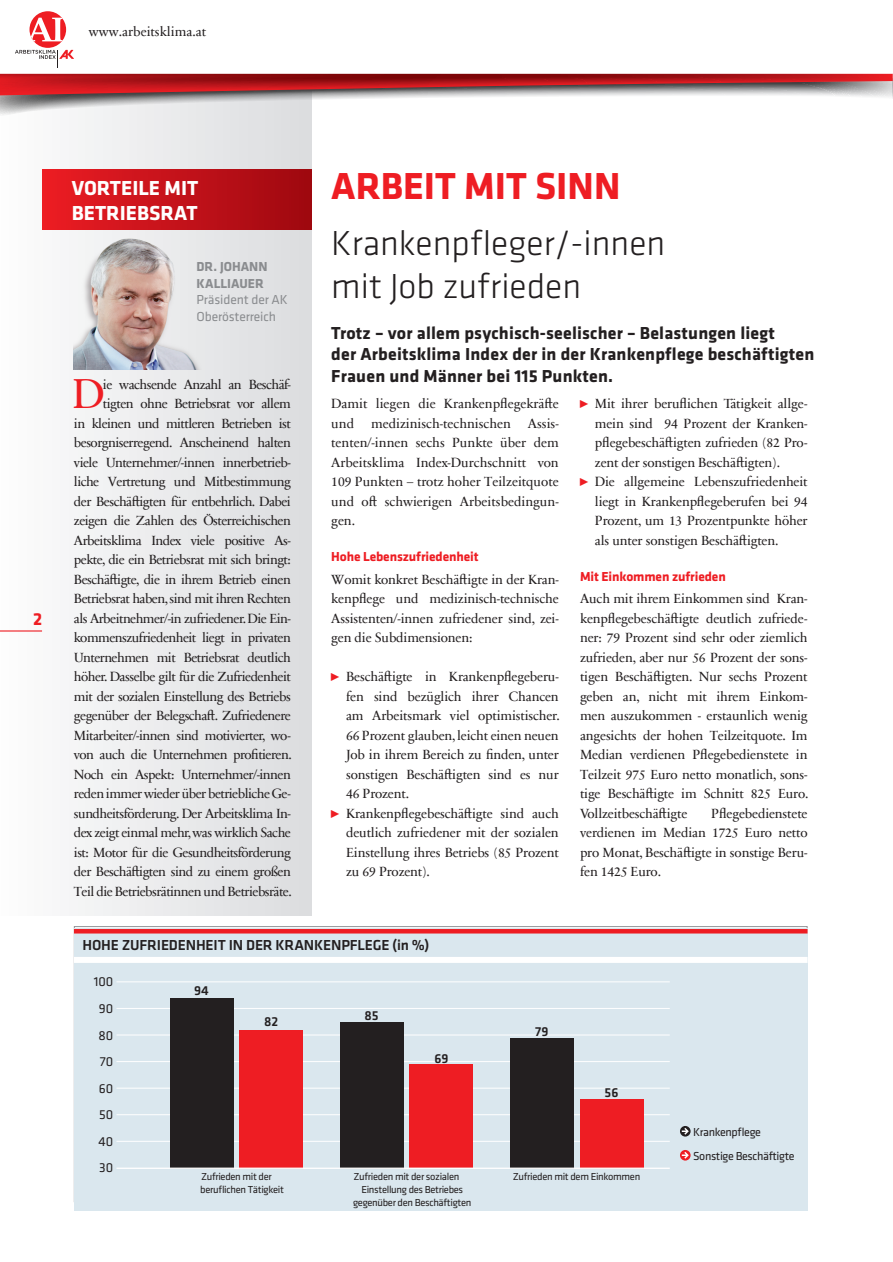
<style>
.page{position:relative;width:893px;height:1262px;background:#fff}
.page>*{position:absolute;margin:0;border:0;box-sizing:border-box;transform-origin:0 0}
.t1{font:42.15px "Sabon Next Com";color:#ee1d23}
.t2{font:700 39px "Klavika Basic";color:#ee1d23}
.t3{font:300 36px/43.2px "Klavika Basic";color:#231f20}
.t4{font:700 21px "Klavika Basic";color:#fff}
.t5{font:700 18px/21.6px "Klavika Basic";letter-spacing:.01em;color:#231f20}
.t6{font:700 18px "Klavika Basic";color:#ee1d23}
.t7{font:500 15px "Klavika Basic";letter-spacing:-.01em;color:#231f20}
.t8{font:13.5px/19.5px "Sabon Next Com";letter-spacing:-.035em;color:#231f20;text-align:justify}
.t9{font:13.5px/19.5px "Sabon Next Com";letter-spacing:-.01em;color:#231f20}
.t10{font:13.5px/19.5px "Sabon Next Com";color:#231f20}
.t11{font:700 13.5px "Klavika Basic";letter-spacing:-.01em;color:#ee1d23}
.t12{font:13.5px/16.5px "Klavika Basic";letter-spacing:-.01em;color:#8a8c8f}
.t13{font:700 13.5px/16.5px "Klavika Basic";color:#8a8c8f}
.t14{font:13.5px "Klavika Basic";color:#231f20}
.t15{font:500 13.5px "Klavika Basic";color:#231f20}
.t16{font:12px/24px "Klavika Basic";letter-spacing:-.03em;color:#231f20}
.t17{font:10.5px/12.6px "Klavika Basic";letter-spacing:-.03em;color:#231f20}
</style>
<div class="page">
<div style="left:74px;top:929px;width:733px;height:282px;background:#dae7ee"></div>
<hr style="left:74px;top:929px;width:733px;height:4px;background:#ee1d23">
<div style="left:74px;top:957px;width:733px;height:6px;background:#fff"></div>
<hr style="left:116px;top:1141px;width:554px;height:1px;background:#fff">
<hr style="left:116px;top:1114px;width:554px;height:1px;background:#fff">
<hr style="left:116px;top:1088px;width:554px;height:1px;background:#fff">
<hr style="left:116px;top:1061px;width:554px;height:1px;background:#fff">
<hr style="left:116px;top:1035px;width:554px;height:1px;background:#fff">
<hr style="left:116px;top:1008px;width:554px;height:1px;background:#fff">
<hr style="left:116px;top:981px;width:554px;height:1px;background:#fff">
<div style="left:0;top:85px;width:311px;height:830px;background:linear-gradient(to right,#fdfdfd,#dbdbdd)"></div>
<div style="left:42px;top:170px;width:269px;height:59px;background:linear-gradient(to right,#ec1d24,#9e0810)"></div>
<svg style="left:680px;top:1126px;width:10px;height:11px"></svg>
<svg style="left:682px;top:1128px;width:7px;height:7px"></svg>
<svg style="left:680px;top:1150px;width:10px;height:11px"></svg>
<svg style="left:682px;top:1152px;width:7px;height:7px"></svg>
<img style="left:74px;top:229px;width:127px;height:140px">
<div style="left:170px;top:998px;width:63px;height:170px;background:#231f20"></div>
<div style="left:239px;top:1030px;width:64px;height:138px;background:#ee1d23"></div>
<div style="left:340px;top:1022px;width:63px;height:146px;background:#231f20"></div>
<div style="left:409px;top:1065px;width:64px;height:103px;background:#ee1d23"></div>
<div style="left:510px;top:1038px;width:64px;height:130px;background:#231f20"></div>
<div style="left:580px;top:1099px;width:63px;height:69px;background:#ee1d23"></div>
<hr style="left:116px;top:1168px;width:554px;height:1px;background:#fff">
<svg style="left:0;top:74px;width:893px;height:42px"></svg>
<svg style="left:29px;top:11px;width:37px;height:37px"></svg>
<svg style="left:29px;top:18px;width:34px;height:23px"></svg>
<svg style="left:15px;top:50px;width:59px;height:17px"></svg>
<hr style="left:0;top:630px;width:42px;height:2px;background:#ee1d23">
<p class="t10" style="left:89px;top:21px;width:119px">www.arbeitsklima.at</p>
<h3 class="t6" style="left:33px;top:606px;width:11px">2</h3>
<h3 class="t4" style="left:72px;top:173px;width:24px">Vorteile</h3>
<h3 class="t4" style="left:165px;top:173px;width:12px">mit</h3>
<h3 class="t4" style="left:72px;top:198px;width:25px">Betriebsrat</h3>
<p class="t13" style="left:197px;top:258px;width:37px">Dr. Johann<br>Kalliauer</p>
<p class="t12" style="left:197px;top:291px;width:93px">Präsident der AK<br>Oberösterreich</p>
<p class="t8" style="left:74px;top:374px;width:219px;text-align:right">ie wachsende Anzahl an Beschäf&shy;tigten ohne Betriebsrat vor allem<br>in kleinen und mittleren Betrieben ist besorgniserregend. Anscheinend halten viele Unternehmer/-innen innerbetrieb&shy;liche Vertretung und Mitbestimmung der Beschäftigten für entbehrlich. Dabei zeigen die Zahlen des Österreichischen Arbeitsklima Index viele positive As&shy;pekte, die ein Betriebsrat mit sich bringt:<br>Beschäftigte, die in ihrem Betrieb einen Betriebsrat haben, sind mit ihren Rechten als Arbeitnehmer/-in zufriedener. Die Ein&shy;kommenszufriedenheit liegt in privaten Unternehmen mit Betriebsrat deutlich höher. Dasselbe gilt für die Zufriedenheit mit der sozialen Einstellung des Betriebs gegenüber der Belegschaft. Zufriedenere Mitarbeiter/-innen sind motivierter, wo&shy;von auch die Unternehmen profitieren.<br>Noch ein Aspekt: Unternehmer/-innen reden immer wieder über betriebliche Ge&shy;sundheitsförderung. Der Arbeitsklima In&shy;dex zeigt einmal mehr, was wirklich Sache ist: Motor für die Gesundheitsförderung der Beschäftigten sind zu einem großen Teil die Betriebsrätinnen und Betriebsräte.</p>
<h1 class="t1" style="left:72px;top:361px;width:34px">D</h1>
<h2 class="t2" style="left:331px;top:158px;width:291px">ARBEIT MIT SINN</h2>
<h3 class="t3" style="left:331px;top:221px;width:336px">Krankenpfleger/-innen mit Job zufrieden</h3>
<h3 class="t5" style="left:331px;top:321px;width:484px">Trotz – vor allem psychisch-seelischer – Belastungen liegt<br>der Arbeitsklima Index der in der Krankenpflege beschäftigten<br>Frauen und Männer bei 115 Punkten.</h3>
<p class="t10" style="left:331px;top:393px;width:229px">Damit liegen die Krankenpflegekräfte und</p>
<p class="t10" style="left:371px;top:413px;width:141px">medizinisch-technischen</p>
<p class="t8" style="left:331px;top:413px;width:229px;text-indent:197px">Assis&shy;tenten/-innen sechs Punkte über dem Arbeitsklima Index-Durchschnitt von 109 Punkten – trotz hoher Teilzeitquote und oft schwierigen Arbeitsbedingun&shy;gen.</p>
<p class="t11" style="left:331px;top:547px;width:149px">Hohe Lebenszufriedenheit</p>
<p class="t8" style="left:331px;top:569px;width:229px">Womit konkret Beschäftigte in der Kran&shy;kenpflege und medizinisch-technische Assistenten/-innen zufriedener sind, zei&shy;gen die Subdimensionen:</p>
<p class="t9" style="left:346px;top:666px;width:215px">Beschäftigte in Krankenpflegeberu&shy;fen sind bezüglich ihrer Chancen am Arbeitsmark viel optimistischer.<br>66 Prozent glauben, leicht einen neuen Job in ihrem Bereich zu finden, unter sonstigen Beschäftigten sind es nur 46 Prozent.<br>Krankenpflegebeschäftigte sind auch deutlich zufriedener mit der sozialen Einstellung ihres Betriebs (85 Prozent zu 69 Prozent).</p>
<p class="t9" style="left:595px;top:393px;width:214px">Mit ihrer beruflichen Tätigkeit allge&shy;mein sind 94 Prozent der Kranken&shy;pflegebeschäftigten zufrieden (82 Pro&shy;zent der sonstigen Beschäftigten).<br>Die allgemeine Lebenszufriedenheit liegt in Krankenpflegeberufen bei 94<br>Prozent, um 13 Prozentpunkte höher als unter sonstigen Beschäftigten.</p>
<p class="t11" style="left:580px;top:566px;width:147px">Mit Einkommen zufrieden</p>
<p class="t8" style="left:580px;top:588px;width:230px">Auch mit ihrem Einkommen sind Kran&shy;kenpflegebeschäftigte deutlich zufriede&shy;ner: 79 Prozent sind sehr oder ziemlich zufrieden, aber nur 56 Prozent der sons&shy;tigen Beschäftigten. Nur sechs Prozent geben an, nicht mit ihrem Einkom&shy;men auszukommen - erstaunlich wenig angesichts der hohen Teilzeitquote. Im Median verdienen Pflegebedienstete in Teilzeit 975 Euro netto monatlich, sons&shy;tige Beschäftigte im Schnitt 825 Euro.<br>Vollzeitbeschäftigte</p>
<p class="t8" style="left:580px;top:803px;width:229px;text-indent:131px">Pflegebedienstete verdienen im Median 1725 Euro netto pro Monat, Beschäftigte in sonstige Beru&shy;fen 1425 Euro.</p>
<p class="t7" style="left:82px;top:935px;width:349px">HOHE ZUFRIEDENHEIT IN DER KRANKENPFLEGE (IN %)</p>
<p class="t14" style="left:94px;top:973px;width:21px">100</p>
<p class="t14" style="left:99px;top:1000px;width:16px">90</p>
<p class="t14" style="left:98px;top:1026px;width:16px">80</p>
<p class="t14" style="left:100px;top:1053px;width:15px">70</p>
<p class="t14" style="left:99px;top:1079px;width:16px">60</p>
<p class="t14" style="left:99px;top:1106px;width:16px">50</p>
<p class="t14" style="left:99px;top:1132px;width:16px">40</p>
<p class="t14" style="left:99px;top:1159px;width:16px">30</p>
<p class="t15" style="left:194px;top:982px;width:16px">94</p>
<p class="t15" style="left:264px;top:1013px;width:16px">82</p>
<p class="t17" style="left:200px;top:1170px;width:85px">Zufrieden mit der beruflichen Tätigkeit</p>
<p class="t15" style="left:365px;top:1006px;width:16px">85</p>
<p class="t15" style="left:434px;top:1049px;width:15px">69</p>
<p class="t17" style="left:354px;top:1170px;width:107px">Zufrieden mit der sozialen</p>
<p class="t17" style="left:361px;top:1183px;width:103px">Einstellung des Betriebes</p>
<p class="t17" style="left:353px;top:1195px;width:120px">gegenüber den Beschäftigten</p>
<p class="t15" style="left:535px;top:1022px;width:15px">79</p>
<p class="t15" style="left:604px;top:1083px;width:15px">56</p>
<p class="t17" style="left:513px;top:1170px;width:129px">Zufrieden mit dem Einkommen</p>
<p class="t16" style="left:693px;top:1119px;width:103px">Krankenpflege<br>Sonstige Beschäftigte</p>
</div>
